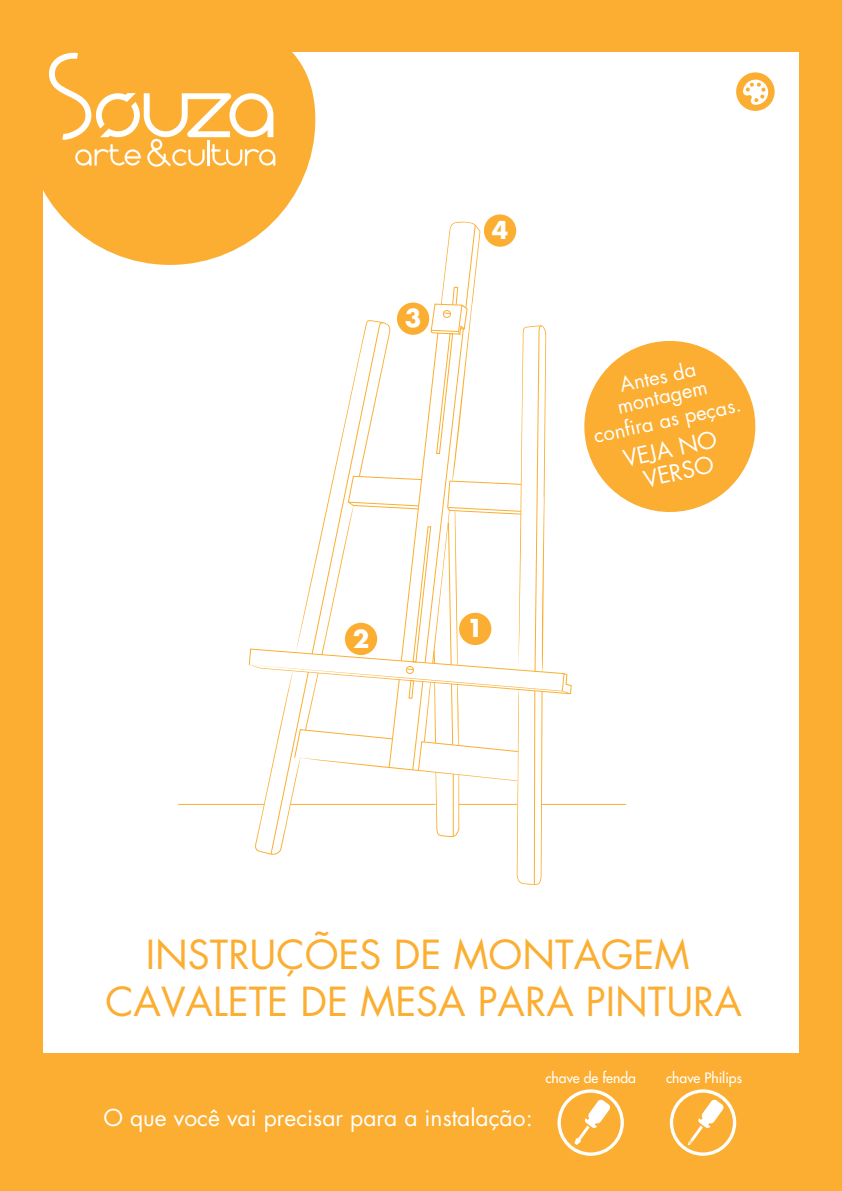
<style>
.page{position:relative;width:842px;height:1191px;background:#fbae31}
.page>*{position:absolute;margin:0;border:0;box-sizing:border-box;transform-origin:0 0}
.t1{font:39px/46.8px "Futura Std";color:#fbae31;text-align:center}
.t2{font:700 24px "Futura Std";color:#fff}
.t3{font:22.6px/24px "Futura Std";color:#fff;text-align:center}
.t4{font:20px/20px "Futura Std";color:#fff;text-align:center}
.t5{font:500 14px "Futura Std";color:#fff}
</style>
<div class="page">
<div style="left:43px;top:52px;width:755px;height:1000px;background:#fff"></div>
<div style="left:484px;top:214px;width:32px;height:33px;background:#fbae31;border-radius:50%"></div>
<hr style="left:178px;top:804px;width:86px;height:1px;background:#fbae31">
<svg style="left:43px;top:52px;width:272px;height:213px;fill:#fbae31"></svg>
<svg style="left:49px;top:52px;width:226px;height:115px;background:#fbbc56"></svg>
<svg style="left:557px;top:1089px;width:67px;height:66px"></svg>
<div style="left:561px;top:1092px;width:60px;height:60px;background:#fbae31;border-radius:50%"></div>
<svg style="left:574px;top:1099px;width:37px;height:46px"></svg>
<svg style="left:670px;top:1089px;width:66px;height:66px"></svg>
<div style="left:673px;top:1092px;width:60px;height:60px;background:#fbae31;border-radius:50%"></div>
<svg style="left:688px;top:1099px;width:36px;height:46px"></svg>
<svg style="left:248px;top:221px;width:508px;height:664px"></svg>
<svg style="left:736px;top:72px;width:39px;height:39px"></svg>
<p class="t2" style="left:405px;top:302px;width:18px">3</p>
<p class="t2" style="left:492px;top:214px;width:18px">4</p>
<p class="t2" style="left:353px;top:622px;width:18px">2</p>
<p class="t2" style="left:467px;top:611px;width:18px">1</p>
<p class="t4" style="left:611px;top:377px;width:93px;rotate:-12deg">Antes da montagem</p>
<p class="t4" style="left:592px;top:426px;width:152px;rotate:-12deg">confi ra as peças.</p>
<p class="t3" style="left:621px;top:447px;width:97px;rotate:-12deg">VEJA NO<br>VERSO</p>
<h1 class="t1" style="left:105px;top:932px;width:638px">INSTRUÇÕES DE MONTAGEM<br>CAVALETE DE MESA PARA PINTURA</h1>
<p class="t3" style="left:103px;top:1105px;width:431px">O que você vai precisar para a instalação:</p>
<p class="t5" style="left:545px;top:1069px;width:92px">chave de fenda</p>
<p class="t5" style="left:666px;top:1069px;width:78px">chave Philips</p>
</div>
